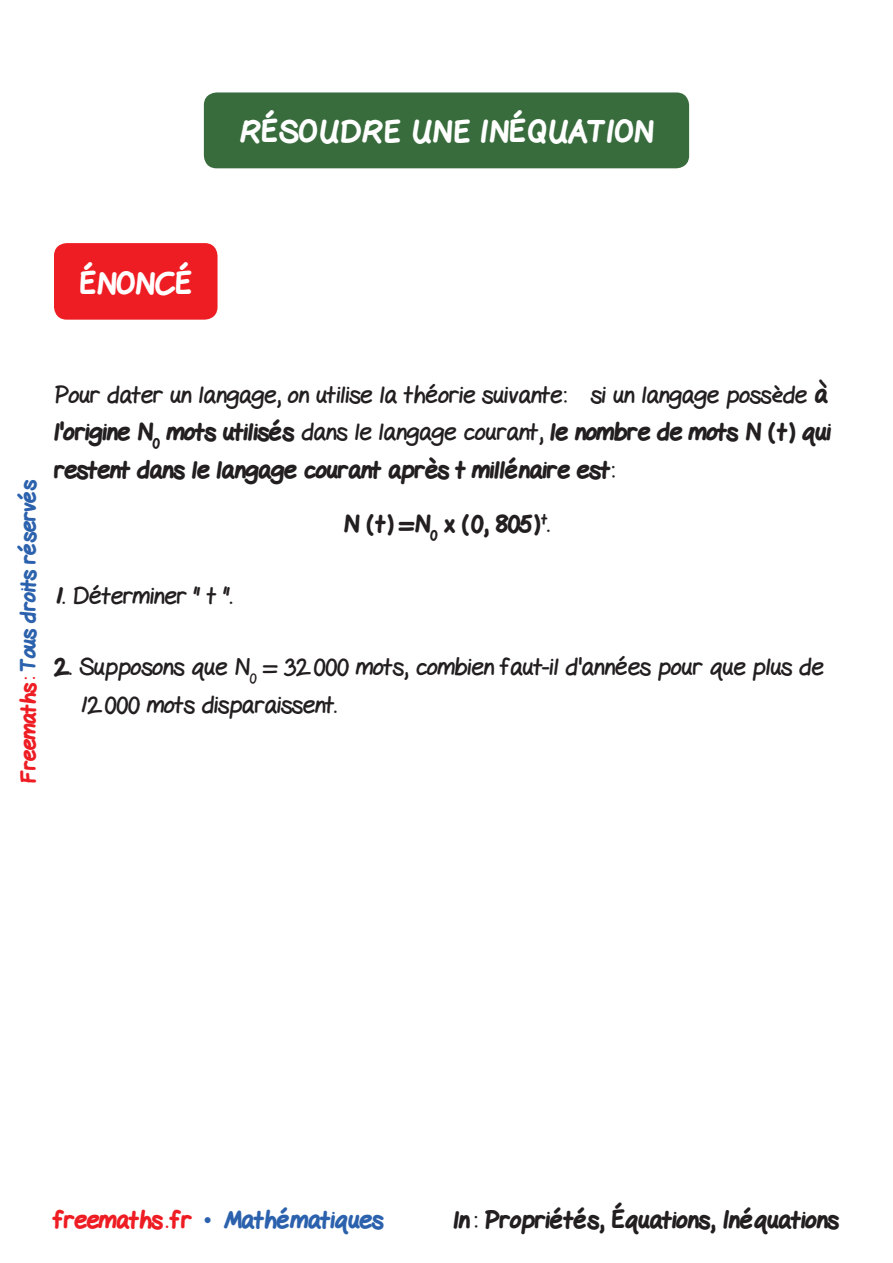
<style>
.page{position:relative;width:893px;height:1263px;background:#fff}
.page>*{position:absolute;margin:0;border:0;box-sizing:border-box;transform-origin:0 0}
.t1{font:800 30px "Gel Pen";letter-spacing:.02em;color:#fff}
.Texte-Ennonce{font:800 24px/37.5px "Gel Pen";letter-spacing:-.005em;color:#231f20;text-align:justify}
.Texte-Ennonce-2{font:24px/37.5px "Gel Pen";color:#231f20}
.t2{font:800 24px "Gel Pen";color:#2c62ad}
.t3{font:800 21px "Gel Pen";letter-spacing:-.01em;color:#2c62ad}
.s1{color:#ee1d23}
.s2{font-weight:400}
.s3{font-weight:800}
.s4{font-family:"Times New Roman";font-weight:400}
</style>
<div class="page">
<div style="left:54px;top:243px;width:164px;height:77px;background:#ee1d23;border-radius:13px"></div>
<div style="left:204px;top:92px;width:485px;height:76px;background:#386c3d;border-radius:13px"></div>
<p class="t1" style="left:239px;top:107px;width:416px">RÉSOUDRE UNE INÉQUATION</p>
<p class="t1" style="left:80px;top:259px;width:114px">ÉNONCÉ</p>
<p class="t3" style="left:11px;top:783px;width:305px;rotate:-90deg"><span class="s1">Freemaths:</span> Tous droits réservés</p>
<p class="Texte-Ennonce" style="left:54px;top:373px;width:778px"><span class="s2">Pour dater un langage, on utilise la théorie suivante: si un langage possède</span> à l'origine N<sub>0</sub> mots utilisés <span class="s2">dans le langage courant,</span> le nombre de mots N (t) qui restent dans le langage courant après t millénaire est:</p>
<p class="Texte-Ennonce" style="left:343px;top:503px;width:208px">N (t) =N<sub>0</sub> x (0, 805)<sup>t</sup>.</p>
<p class="Texte-Ennonce-2" style="left:54px;top:574px;width:180px"><span class="s3">1.</span> Déterminer " t ".</p>
<p class="Texte-Ennonce-2" style="left:79px;top:646px;width:746px;text-indent:-25px"><span class="s3">2.</span> Supposons que N<sub>0</sub> = 32000 mots, combien faut-il d'années pour que plus de<br>12000 mots disparaissent.</p>
<p class="t2" style="left:54px;top:1200px;width:331px"><span class="s1">freemaths . fr</span> <span class="s4">•</span> Mathématiques</p>
<p class="Texte-Ennonce" style="left:453px;top:1199px;width:387px">ln : Propriétés, Équations, Inéquations</p>
</div>
